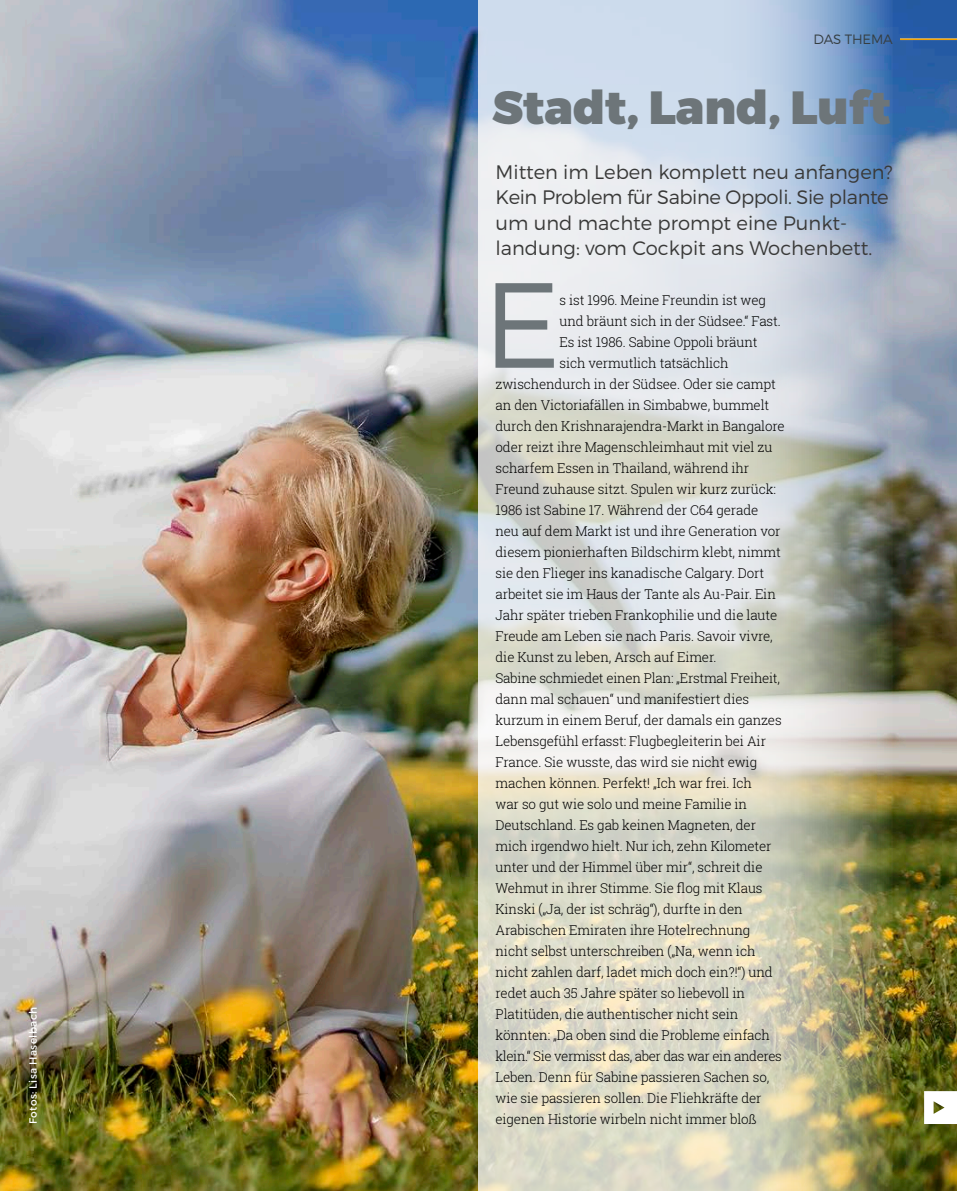
<style>
.page{position:relative;width:957px;height:1191px;background:#fff}
.page>*{position:absolute;margin:0;border:0;box-sizing:border-box;transform-origin:0 0}
.t1{font:300 120.75px "Montserrat";color:#6d7579}
.t2{font:900 46.5px "Montserrat";color:#6d7579}
.t3{font:300 19.5px/25.5px "Montserrat";color:#393938}
.t4{font:300 13.5px "Roboto Slab";letter-spacing:-.01em;color:#000}
.t5{font:300 13.5px "Roboto Slab";letter-spacing:-.03em;color:#000}
.t6{font:300 13.5px "Montserrat";letter-spacing:-.01em;color:#363e41}
.t7{font:10.5px "Montserrat";letter-spacing:.03em;color:#fff}
</style>
<div class="page">
<img style="left:0;top:0;width:957px;height:1191px">
<img style="left:478px;top:0;width:415px;height:1191px">
<svg style="left:924px;top:1091px;width:33px;height:33px"></svg>
<hr style="left:900px;top:39px;width:57px;height:1px;background:#f6a400">
<p class="t7" style="left:27px;top:1124px;width:118px;rotate:-90deg">Fotos: Lisa H aselbach</p>
<p class="t6" style="left:813px;top:31px;width:81px">DAS THEMA</p>
<h2 class="t2" style="left:492px;top:79px;width:400px">Stadt, Land, Luft</h2>
<h3 class="t3" style="left:495px;top:159px;width:399px">M itten im Leben komplett neu anfangen?<br>Kein Problem für Sabine Oppoli. Sie plante um und machte prompt eine Punkt&shy;landung: vom Cockpit ans Wochenbett.</h3>
<h1 class="t1" style="left:483px;top:251px;width:60px">E</h1>
<p class="t4" style="left:559px;top:290px;width:208px">s ist 1996. Meine Freundin ist weg</p>
<p class="t4" style="left:559px;top:311px;width:223px">und bräunt sich in der Südsee.“ Fast.</p>
<p class="t4" style="left:559px;top:332px;width:200px">Es ist 1986. Sabine Oppoli bräunt</p>
<p class="t4" style="left:559px;top:353px;width:171px">sich vermutlich tatsächlich</p>
<p class="t4" style="left:495px;top:374px;width:282px">zwischendurch in der Südsee. Oder sie campt</p>
<p class="t4" style="left:495px;top:395px;width:275px">an den Victoriafällen in Simbabwe, bummelt</p>
<p class="t4" style="left:495px;top:416px;width:291px">durch den Krishnarajendra-Markt in Bangalore</p>
<p class="t4" style="left:495px;top:437px;width:278px">oder reizt ihre Magenschleimhaut mit viel zu</p>
<p class="t4" style="left:495px;top:458px;width:255px">scharfem Essen in Thailand, während ihr</p>
<p class="t4" style="left:495px;top:479px;width:282px">Freund zuhause sitzt. Spulen wir kurz zurück:</p>
<p class="t4" style="left:495px;top:500px;width:264px">1986 ist Sabine 17. Während der C64 gerade</p>
<p class="t4" style="left:495px;top:521px;width:286px">neu auf dem Markt ist und ihre Generation vor</p>
<p class="t4" style="left:495px;top:542px;width:287px">diesem pionierhaften Bildschirm klebt, nimmt</p>
<p class="t4" style="left:495px;top:563px;width:270px">sie den Flieger ins kanadische Calgary. Dort</p>
<p class="t4" style="left:495px;top:584px;width:282px">arbeitet sie im Haus der Tante als Au-Pair. Ein</p>
<p class="t4" style="left:495px;top:605px;width:283px">Jahr später trieben Frankophilie und die laute</p>
<p class="t4" style="left:495px;top:626px;width:279px">Freude am Leben sie nach Paris. Savoir vivre,</p>
<p class="t4" style="left:495px;top:647px;width:222px">die Kunst zu leben, Arsch auf Eimer.</p>
<p class="t4" style="left:495px;top:669px;width:286px">Sabine schmiedet einen Plan: „Erstmal Freiheit,</p>
<p class="t4" style="left:495px;top:690px;width:255px">dann mal schauen“ und manifestiert dies</p>
<p class="t4" style="left:495px;top:711px;width:288px">kurzum in einem Beruf, der damals ein ganzes</p>
<p class="t4" style="left:495px;top:732px;width:272px">Lebensgefühl erfasst: Flugbegleiterin bei Air</p>
<p class="t4" style="left:495px;top:753px;width:263px">France. Sie wusste, das wird sie nicht ewig</p>
<p class="t4" style="left:495px;top:774px;width:258px">machen können. Perfekt! „Ich war frei. Ich</p>
<p class="t4" style="left:495px;top:794px;width:253px">war so gut wie solo und meine Familie in</p>
<p class="t4" style="left:495px;top:815px;width:262px">Deutschland. Es gab keinen Magneten, der</p>
<p class="t4" style="left:495px;top:836px;width:278px">mich irgendwo hielt. Nur ich, zehn Kilometer</p>
<p class="t4" style="left:495px;top:857px;width:268px">unter und der Himmel über mir“, schreit die</p>
<p class="t4" style="left:495px;top:878px;width:269px">Wehmut in ihrer Stimme. Sie flog mit Klaus</p>
<p class="t4" style="left:495px;top:899px;width:249px">Kinski („Ja, der ist schräg“), durfte in den</p>
<p class="t4" style="left:495px;top:920px;width:256px">Arabischen Emiraten ihre Hotelrechnung</p>
<p class="t4" style="left:495px;top:941px;width:261px">nicht selbst unterschreiben („Na, wenn ich</p>
<p class="t4" style="left:495px;top:962px;width:279px">nicht zahlen darf, ladet mich doch ein?!“) und</p>
<p class="t4" style="left:495px;top:983px;width:251px">redet auch 35 Jahre später so liebevoll in</p>
<p class="t4" style="left:495px;top:1004px;width:244px">Platitüden, die authentischer nicht sein</p>
<p class="t4" style="left:495px;top:1025px;width:276px">könnten: „Da oben sind die Probleme einfach</p>
<p class="t5" style="left:495px;top:1046px;width:288px">klein.“ Sie vermisst das, aber das war ein anderes</p>
<p class="t4" style="left:495px;top:1067px;width:275px">Leben. Denn für Sabine passieren Sachen so,</p>
<p class="t4" style="left:495px;top:1088px;width:268px">wie sie passieren sollen. Die Fliehkräfte der</p>
<p class="t4" style="left:495px;top:1109px;width:263px">eigenen Historie wirbeln nicht immer bloß</p>
</div>
